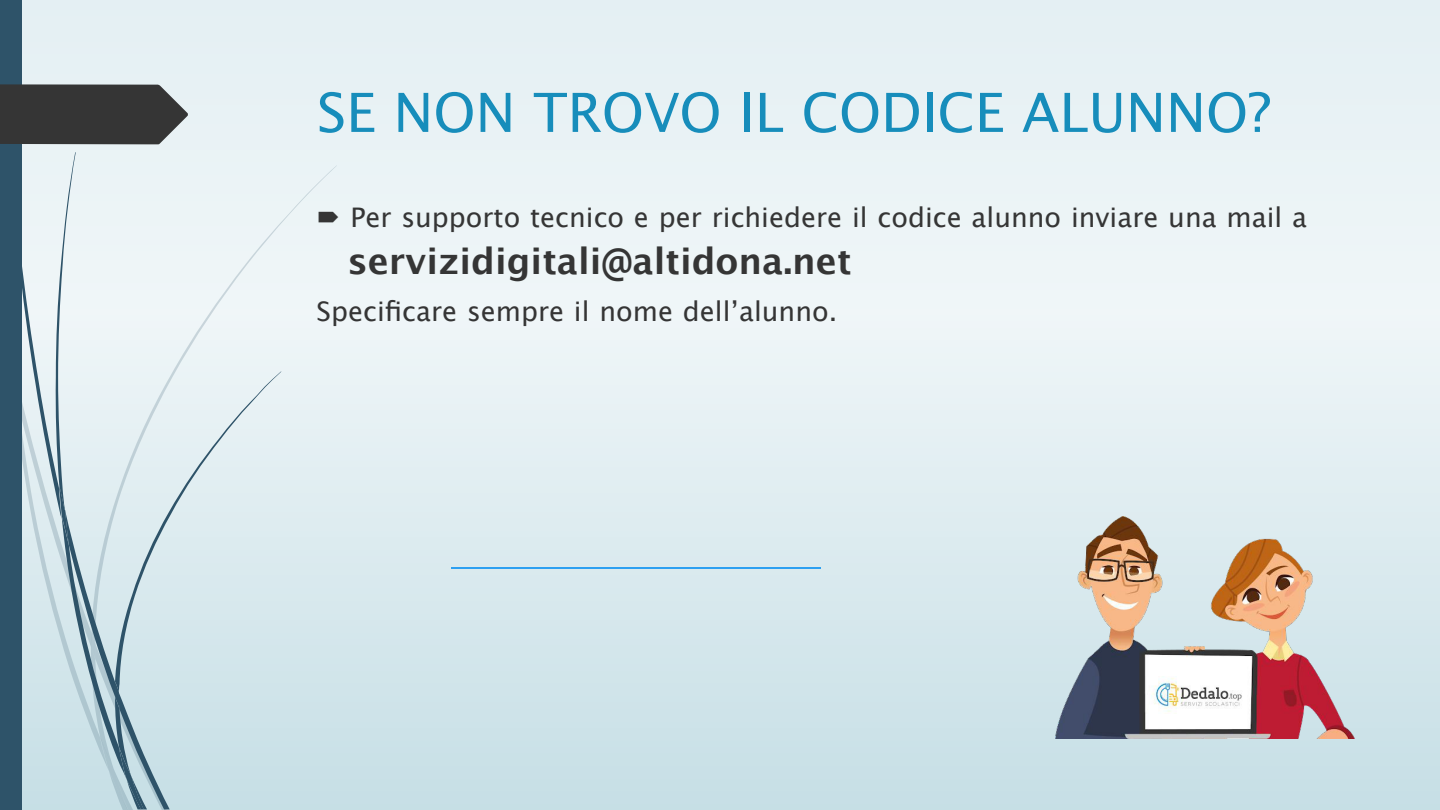
<style>
.page{position:relative;width:1440px;height:810px;background:#fff}
.page>*{position:absolute;margin:0;border:0;box-sizing:border-box;transform-origin:0 0}
.t1{font:54px "Lucida Grande";letter-spacing:.005em;color:#178dbb}
.t2{font:700 36px "Lucida Grande";color:#353535}
.t3{font:27px "Lucida Grande";color:#353535}
</style>
<div class="page">
<div style="left:0;top:0;width:1440px;height:810px;background:linear-gradient(to bottom,#f2f7f9,#cfe3e9)"></div>
<svg style="left:188px;top:165px;width:149px;height:478px;background:#e8f1f4"></svg>
<svg style="left:188px;top:372px;width:94px;height:320px;background:#dbeaee"></svg>
<svg style="left:0;top:0;width:188px;height:810px;background:#b9c9cf"></svg>
<hr style="left:452px;top:567px;width:369px;height:2px;background:#2da0f1">
<img style="left:1055px;top:517px;width:300px;height:221px">
<svg style="left:319px;top:211px;width:19px;height:11px"></svg>
<h1 class="t1" style="left:317px;top:90px;width:955px">SE NON TROVO IL CODICE ALUNNO?</h1>
<p class="t3" style="left:351px;top:205px;width:958px">Per supporto tecnico e per richiedere il codice alunno inviare una mail a</p>
<h2 class="t2" style="left:347px;top:246px;width:506px">servizidigitali@altidona.net</h2>
<p class="t3" style="left:317px;top:300px;width:522px">Specificare sempre il nome dellʼalunno.</p>
</div>
